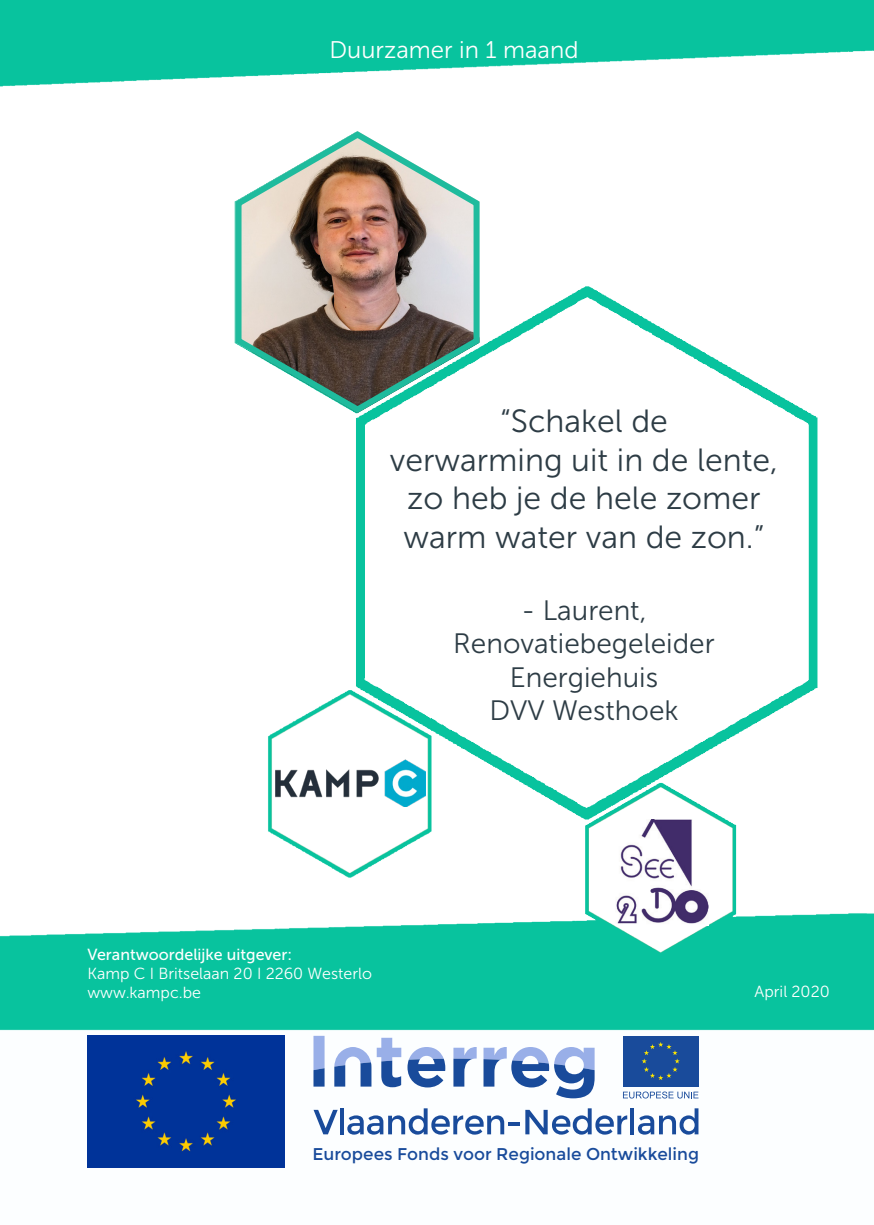
<style>
.page{position:relative;width:874px;height:1225px;background:#fff}
.page>*{position:absolute;margin:0;border:0;box-sizing:border-box;transform-origin:0 0}
.t1{font:32px/38.4px "Museo Sans 300";color:#2d3c45;text-align:center}
.t2{font:28px/33.6px "Museo Sans 300";color:#2d3c45;text-align:center}
.t3{font:24px "Museo Sans 300";color:#fff}
.t4{font:17px "Montserrat";color:#194b9b}
.t5{font:16px "Museo Sans 300";color:#fff}
.t6{font:16px "Museo Sans 500";color:#fff}
</style>
<div class="page">
<img style="left:0;top:0;width:873px;height:1168px">
<img style="left:615px;top:819px;width:92px;height:106px">
<img style="left:275px;top:759px;width:150px;height:47px">
<div style="left:87px;top:1035px;width:197px;height:132px;background:#039"></div>
<svg style="left:313px;top:1035px;width:11px;height:51px"></svg>
<svg style="left:407px;top:1047px;width:38px;height:40px"></svg>
<svg style="left:453px;top:1046px;width:23px;height:40px"></svg>
<svg style="left:483px;top:1046px;width:111px;height:52px"></svg>
<svg style="left:334px;top:1037px;width:67px;height:50px"></svg>
<div style="left:622px;top:1035px;width:76px;height:51px;background:#194b9b"></div>
<svg style="left:641px;top:1042px;width:38px;height:38px"></svg>
<svg style="left:622px;top:1091px;width:76px;height:7px"></svg>
<svg style="left:313px;top:1109px;width:24px;height:25px"></svg>
<hr style="left:340px;top:1108px;width:3px;height:26px;background:#194b9b">
<svg style="left:347px;top:1108px;width:280px;height:26px"></svg>
<hr style="left:630px;top:1108px;width:4px;height:26px;background:#194b9b">
<svg style="left:637px;top:1108px;width:61px;height:26px"></svg>
<img style="left:206px;top:92px;width:289px;height:350px">
<img style="left:230px;top:128px;width:252px;height:288px">
<p class="t3" style="left:329px;top:37px;width:250px">Duurzamer in 1 maand</p>
<p class="t1" style="left:500px;top:402px;width:169px">“Schakel de</p>
<p class="t1" style="left:390px;top:441px;width:389px">verwarming uit in de lente, zo heb je de hele zomer warm water van de zon.”</p>
<p class="t2" style="left:453px;top:593px;width:263px">- Laurent,<br>Renovatiebegeleider<br>Energiehuis<br>DVV Westhoek</p>
<p class="t6" style="left:87px;top:945px;width:206px">Verantwoordelijke uitgever:</p>
<p class="t5" style="left:87px;top:964px;width:286px">Kamp C I Britselaan 20 I 2260 Westerlo</p>
<p class="t5" style="left:87px;top:983px;width:115px">www.kampc.be</p>
<p class="t5" style="left:754px;top:982px;width:77px">April 2020</p>
<p class="t4" style="left:312px;top:1144px;width:388px">Europees Fonds voor Regionale Ontwikkeling</p>
</div>
